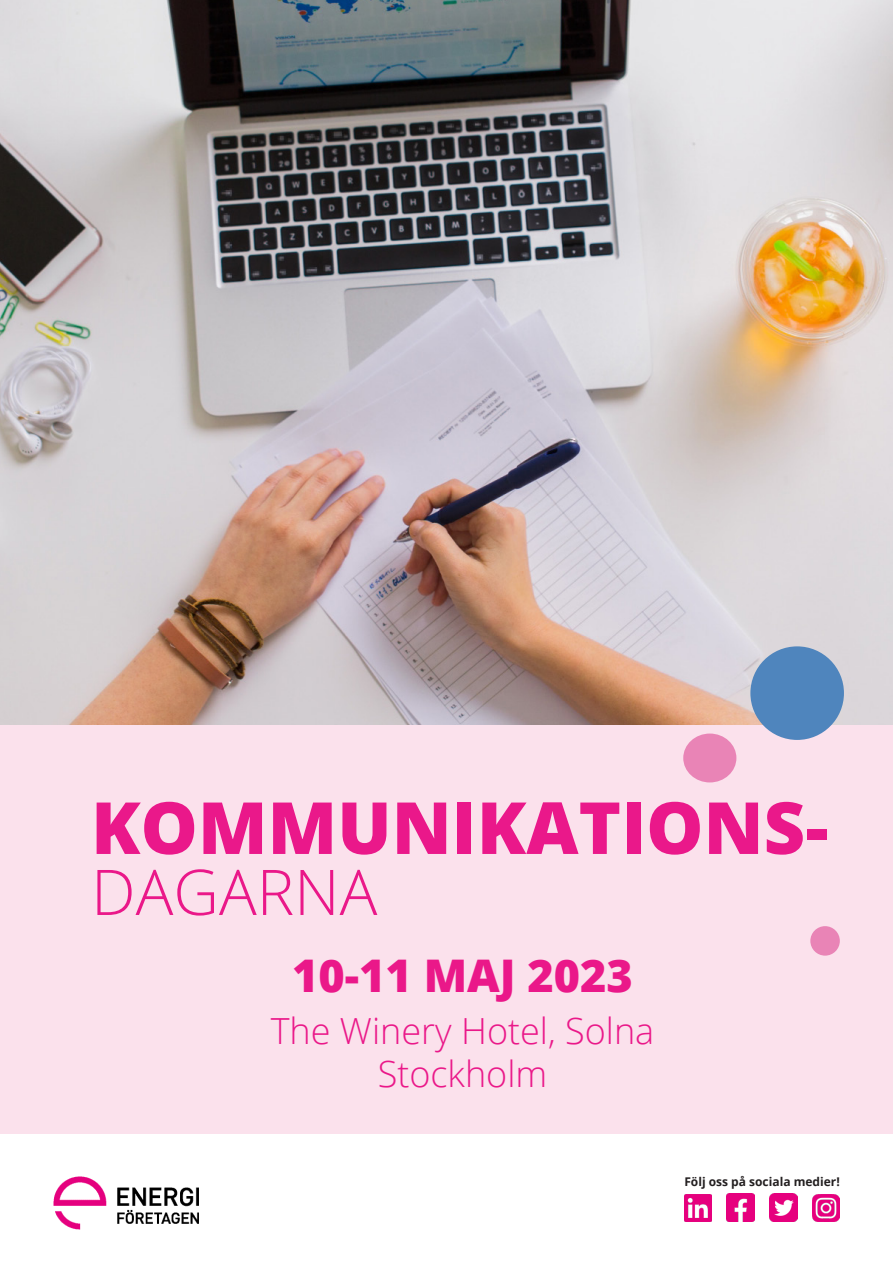
<style>
.page{position:relative;width:893px;height:1263px;background:#fff}
.page>*{position:absolute;margin:0;border:0;box-sizing:border-box;transform-origin:0 0}
.Energi_2020_bröd{font:800 72px "Open Sans";color:#ea188a}
.Energi_2020_bröd-2{font:300 63px "Open Sans";color:#ea1889}
.Energi_2020_bröd-3{font:800 45px "Open Sans";color:#ea1889}
.Energi_2020_bröd-4{font:300 36px/43.2px "Open Sans";color:#ea1889;text-align:center}
.Energi_2020_bröd-5{font:700 12px "Open Sans";color:#231f20}
</style>
<div class="page">
<img style="left:0;top:0;width:893px;height:725px">
<img style="left:53px;top:1176px;width:146px;height:54px">
<img style="left:812px;top:1194px;width:28px;height:27px">
<img style="left:727px;top:1194px;width:28px;height:27px">
<img style="left:684px;top:1194px;width:28px;height:27px">
<img style="left:770px;top:1194px;width:27px;height:27px">
<div style="left:0;top:725px;width:893px;height:408px;background:#fbe1ec"></div>
<div style="left:810px;top:926px;width:30px;height:30px;background:#e984b6;border-radius:50%"></div>
<div style="left:750px;top:646px;width:94px;height:94px;background:#4f85bd;border-radius:50%"></div>
<div style="left:683px;top:733px;width:53px;height:49px;background:#e984b6;border-radius:50%"></div>
<p class="Energi_2020_bröd" style="left:91px;top:773px;width:738px">KOMMUNIKATIONS-</p>
<p class="Energi_2020_bröd-2" style="left:91px;top:849px;width:288px">DAGARNA</p>
<p class="Energi_2020_bröd-3" style="left:292px;top:942px;width:342px">10-11 MAJ 2023</p>
<p class="Energi_2020_bröd-4" style="left:271px;top:1008px;width:385px">The Winery Hotel, Solna<br>Stockholm</p>
<p class="Energi_2020_bröd-5" style="left:684px;top:1173px;width:157px">Följ oss på sociala medier!</p>
</div>
